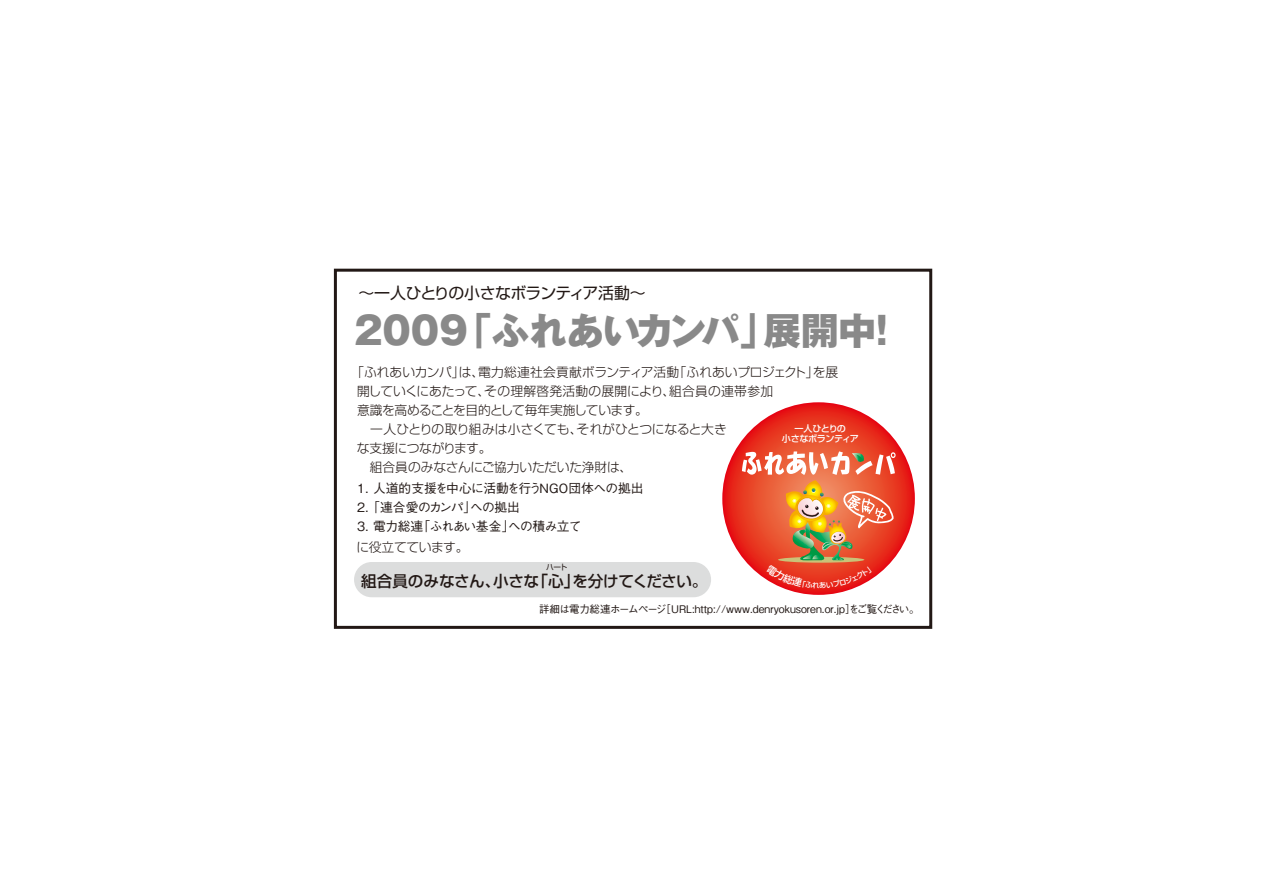
<style>
.page{position:relative;width:1263px;height:893px;background:#fff}
.page>*{position:absolute;margin:0;border:0;box-sizing:border-box;transform-origin:0 0}
.t1{font:800 37.5px "Gothic MB101 Pro";color:#898989}
.t2{font:15.9px "Shin Go Pro";letter-spacing:-.04em;color:#221815}
.t3{font:500 15.6px "Shin Go Pro";letter-spacing:-.025em;color:#221815}
.t4{font:300 12.75px/19px "Shin Go Pro";letter-spacing:-.02em;color:#221815}
.t5{font:500 12.75px/19px "Gothic BBB Pro";letter-spacing:-.045em;color:#221815}
.t6{font:500 10.5px "Gothic BBB Pro";color:#221815}
.t7{font:500 9.15px/10.4px "Shin Go Pro";letter-spacing:-.05em;color:#fff;text-align:center}
.t8{font:7.65px "Shin Go Pro";color:#221815}
</style>
<div class="page">
<svg style="left:722px;top:402px;width:193px;height:193px;background:#e72d20"></svg>
<div style="left:354px;top:562px;width:357px;height:35px;background:#dcdddd;border-radius:18px"></div>
<div style="left:334px;top:269px;width:598px;height:360px;border:3px solid #221815"></div>
<svg style="left:742px;top:450px;width:153px;height:139px;background:#e47752"></svg>
<p class="t2" style="left:358px;top:280px;width:289px">～一人ひとりの小さなボランティア活動～</p>
<h1 class="t1" style="left:354px;top:299px;width:548px">2009「ふれあいカンパ」展開中！</h1>
<p class="t4" style="left:357px;top:361px;width:483px;text-indent:-6px">「ふれあいカンパ」は、電力総連社会貢献ボランティア活動「ふれあいプロジェクト」を展開していくにあたって、その理解啓発活動の展開により、組合員の連帯参加<br>意識を高めることを目的として毎年実施しています。<br>　一人ひとりの取り組みは小さくても、それがひとつになると大き<br>な支援につながります。<br>　組合員のみなさんにご協力いただいた浄財は、</p>
<p class="t5" style="left:355px;top:477px;width:290px">１．人道的支援を中心に活動を行うＮＧＯ団体への拠出<br>２．「連合愛のカンパ」への拠出<br>３．電力総連「ふれあい基金」への積み立て</p>
<p class="t4" style="left:357px;top:536px;width:113px">に役立てています。</p>
<p class="t3" style="left:361px;top:568px;width:348px">組合員のみなさん、小さな「心」を分けてください。</p>
<p class="t7" style="left:782px;top:422px;width:78px">一人ひとりの<br>小さなボランティア</p>
<p class="t8" style="left:546px;top:561px;width:23px">ハート</p>
<p class="t6" style="left:539px;top:601px;width:382px">詳細は電力総連ホームページ［URL:http://www.denryokusoren.or.jp］をご覧ください。</p>
</div>
